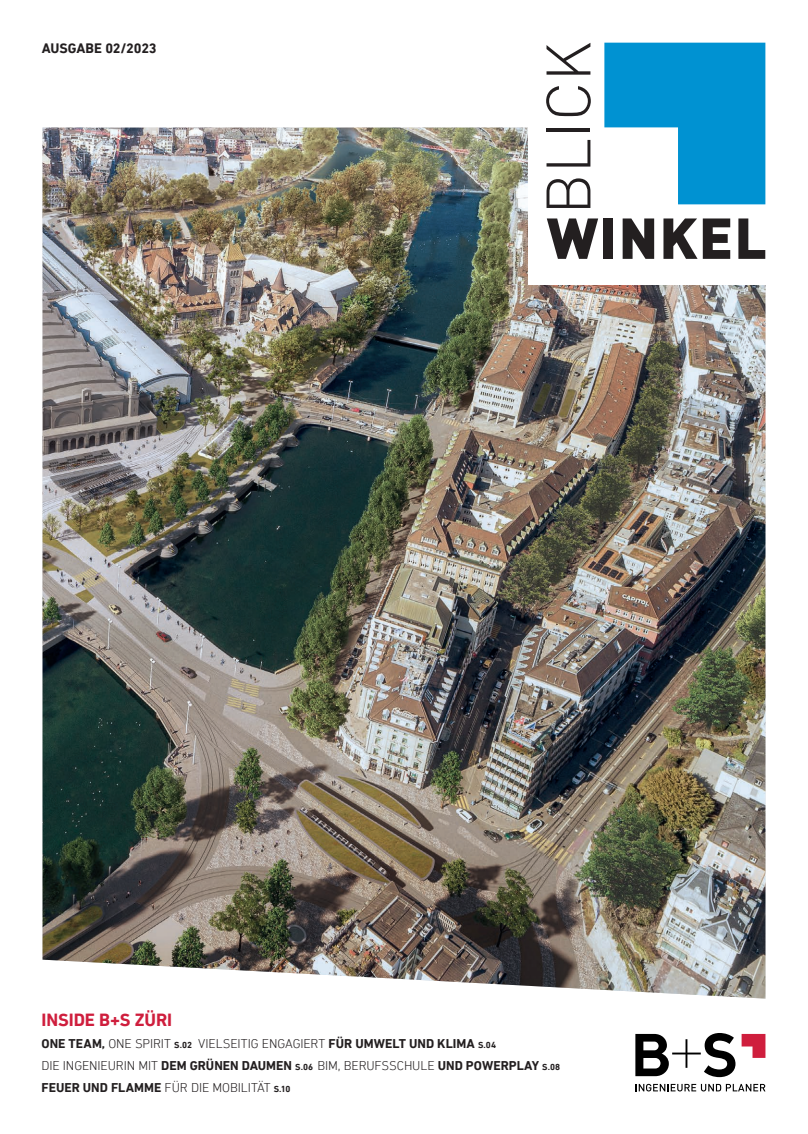
<style>
.page{position:relative;width:808px;height:1134px;background:#fff}
.page>*{position:absolute;margin:0;border:0;box-sizing:border-box;transform-origin:0 0}
.t1{font:300 61.7px "DIN";color:#231f20}
.t2{font:900 56.7px "DIN";letter-spacing:.02em;color:#231f20}
.t3{font:700 18px "DIN Next LT Pro";letter-spacing:-.005em;color:#cf1e3d}
.t4{font:700 14px "DIN Next LT Pro";letter-spacing:-.015em;color:#231f20}
.t5{font:300 13px/22px "DIN Next LT Pro";letter-spacing:-.01em;color:#231f20}
.t6{font:700 13px/22px "DIN Next LT Pro";color:#231f20}
.s1{font-weight:700}
.s2{font-weight:700;font-size:9px}
.s3{font-weight:300}
.s4{font-size:9px}
</style>
<div class="page">
<img style="left:43px;top:128px;width:722px;height:871px">
<svg style="left:149px;top:145px;width:9px;height:4px"></svg>
<svg style="left:365px;top:140px;width:8px;height:3px"></svg>
<svg style="left:635px;top:1084px;width:130px;height:7px"></svg>
<svg style="left:635px;top:1033px;width:100px;height:44px"></svg>
<svg style="left:741px;top:1034px;width:24px;height:24px"></svg>
<div style="left:528px;top:108px;width:246px;height:176px;background:#fff"></div>
<svg style="left:604px;top:43px;width:161px;height:162px"></svg>
<p class="t4" style="left:42px;top:40px;width:116px">AUSGABE 02/2023</p>
<h1 class="t1" style="left:530px;top:215px;width:175px;rotate:-90deg">BLICK</h1>
<h2 class="t2" style="left:547px;top:200px;width:222px">WINKEL</h2>
<h3 class="t3" style="left:42px;top:1009px;width:132px">INSIDE B+S ZÜRI</h3>
<p class="t5" style="left:42px;top:1032px;width:520px"><span class="s1">ONE TEAM,</span> ONE SPIRIT <span class="s2">S.02</span> VIELSEITIG ENGAGIERT <span class="s1">FÜR UMW LT UND KLIMA</span> <span class="s2">S.04<br></span>DIE INGENI RIN MIT <span class="s1">DEM G ÜNEN DAUMEN</span> <span class="s2">S.06</span> BIM, BERUFSSCHULE <span class="s1">UND POWERPLAY</span> <span class="s2">S.08<br></span><span class="s1">FEUER UND FLAMME</span> FÜR DIE MOBILITÄT <span class="s2">S.10</span></p>
<p class="t6" style="left:41px;top:1032px;width:528px"><span class="s3">PROMPT, KOMPETENT,</span> KREATIV UND ZUVERLÄSSIG <span class="s4">S.06</span> <span class="s3">ERLEBEN, WAS EIN</span> STARKES<br>TEAM <span class="s3">BEDEUTET</span> <span class="s4">S.08</span> <span class="s3">AUFBRUCH IN</span> NEUE HÖHEN <span class="s4">S.10</span> ZUKUNFTSGERICHTETE <span class="s3">FÜHRUNG</span> <span class="s4">S.12<br></span>25 JAHRE – <span class="s3">ROCK &amp; ROLL</span> <span class="s4">S.14</span></p>
</div>
